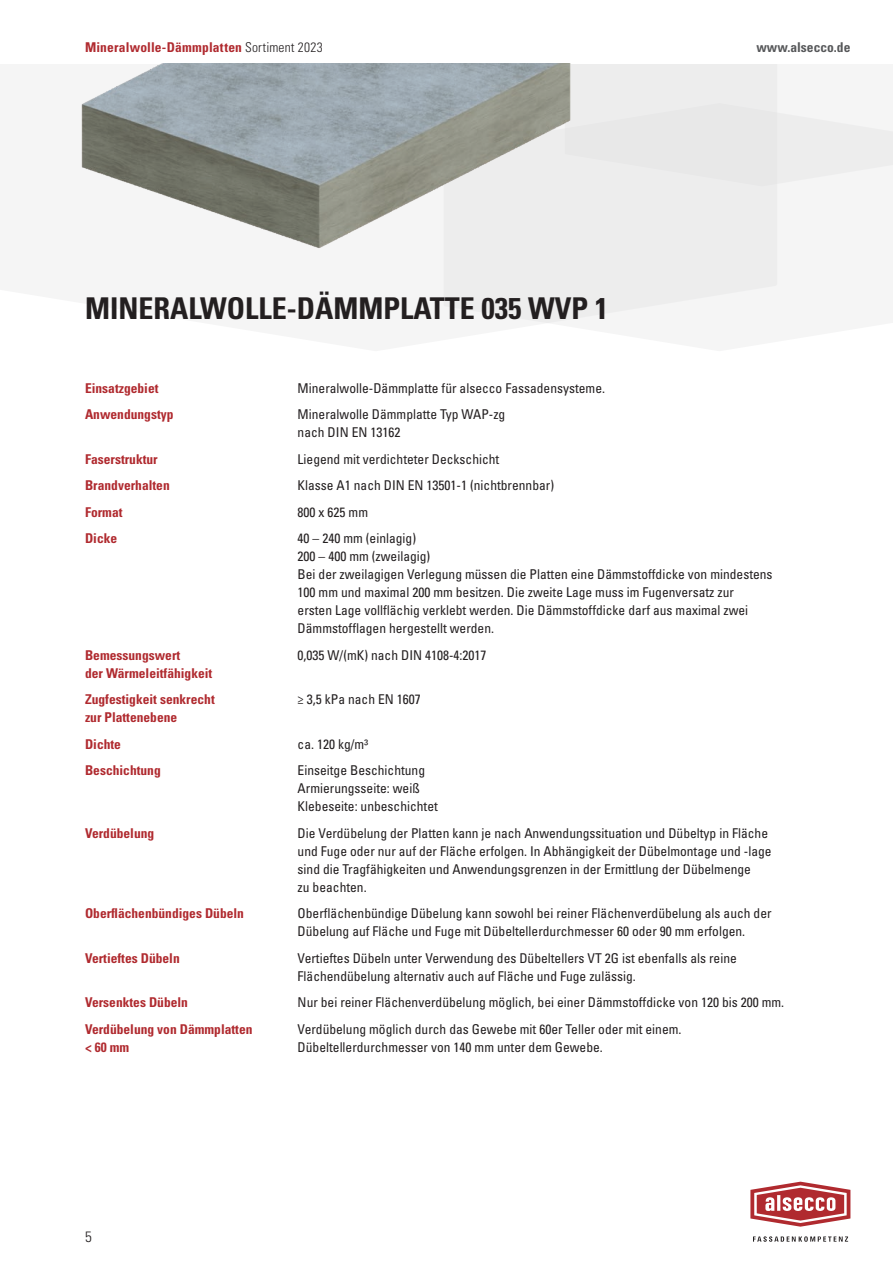
<style>
.page{position:relative;width:893px;height:1263px;background:#fff}
.page>*{position:absolute;margin:0;border:0;box-sizing:border-box;transform-origin:0 0}
.t1{font:700 condensed 30px "Univers LT Std";color:#231f20}
.t2{font:300 condensed 15px "Univers LT Std";color:#231f20}
.t3{font:condensed 13.5px/18px "Univers LT Std";color:#231f20}
.t4{font:700 condensed 13.5px/26.5px "Univers LT Std";color:#b02a2f}
.t5{font:700 condensed 13.5px "Univers LT Std";color:#57585a}
.s1{font-weight:300;color:#231f20}
</style>
<div class="page">
<div style="left:444px;top:186px;width:334px;height:137px;background:#ededed"></div>
<div style="left:611px;top:64px;width:282px;height:122px;background:#ededed"></div>
<svg style="left:753px;top:1236px;width:95px;height:6px"></svg>
<svg style="left:750px;top:1182px;width:100px;height:45px"></svg>
<img style="left:81px;top:64px;width:530px;height:200px">
<p class="t4" style="left:85px;top:34px;width:239px">Mineralwolle-Dämmplatten <span class="s1">Sortiment 2023</span></p>
<p class="t5" style="left:756px;top:39px;width:96px">www.alsecco.de</p>
<h1 class="t1" style="left:85px;top:290px;width:525px">MINERALWOLLE-DÄMMPLATTE 035 WVP 1</h1>
<p class="t4" style="left:85px;top:374px;width:75px">Einsatzgebiet</p>
<p class="t3" style="left:298px;top:378px;width:309px">Mineralwolle-Dämmplatte für alsecco Fassadensysteme.</p>
<p class="t4" style="left:85px;top:401px;width:90px">Anwendungstyp</p>
<p class="t3" style="left:298px;top:405px;width:209px">Mineralwolle Dämmplatte Typ WAP-zg nach DIN EN 13162</p>
<p class="t4" style="left:85px;top:445px;width:74px">Faserstruktur</p>
<p class="t3" style="left:298px;top:449px;width:203px">Liegend mit verdichteter Deckschicht</p>
<p class="t4" style="left:85px;top:472px;width:86px">Brandverhalten</p>
<p class="t3" style="left:298px;top:476px;width:258px">Klasse A1 nach DIN EN 13501-1 (nichtbrennbar)</p>
<p class="t4" style="left:85px;top:498px;width:39px">Format</p>
<p class="t3" style="left:298px;top:502px;width:72px">800 x 625 mm</p>
<p class="t4" style="left:85px;top:525px;width:34px">Dicke</p>
<p class="t3" style="left:298px;top:529px;width:476px">40 – 240 mm (einlagig)<br>200 – 400 mm (zweilagig)<br>Bei der zweilagigen Verlegung müssen die Platten eine Dämmstoffdicke von mindestens 100 mm und maximal 200 mm besitzen. Die zweite Lage muss im Fugenversatz zur<br>ersten Lage vollflächig verklebt werden. Die Dämmstoffdicke darf aus maximal zwei Dämmstofflagen hergestellt werden.</p>
<p class="t4" style="left:85px;top:641px;width:97px">Bemessungswert</p>
<p class="t3" style="left:298px;top:645px;width:190px">0,035 W/(mK) nach DIN 4108-4:2017</p>
<p class="t4" style="left:85px;top:659px;width:131px">der Wärmeleitfähigkeit<br>Zugfestigkeit senkrecht</p>
<p class="t3" style="left:298px;top:690px;width:125px">≥ 3,5 kPa nach EN 1607</p>
<p class="t4" style="left:85px;top:704px;width:94px">zur Plattenebene<br>Dichte</p>
<p class="t3" style="left:298px;top:734px;width:72px">ca. 120 kg/m³</p>
<p class="t4" style="left:85px;top:757px;width:77px">Beschichtung</p>
<p class="t3" style="left:298px;top:761px;width:142px">Einseitge Beschichtung<br>Armierungsseite: weiß<br>Klebeseite: unbeschichtet</p>
<p class="t4" style="left:85px;top:819px;width:71px">Verdübelung</p>
<p class="t3" style="left:298px;top:823px;width:475px">Die Verdübelung der Platten kann je nach Anwendungssituation und Dübeltyp in Fläche und Fuge oder nur auf der Fläche erfolgen. In Abhängigkeit der Dübelmontage und -lage sind die Tragfähigkeiten und Anwendungsgrenzen in der Ermittlung der Dübelmenge<br>zu beachten.</p>
<p class="t4" style="left:85px;top:900px;width:160px">Oberflächenbündiges Dübeln</p>
<p class="t3" style="left:298px;top:904px;width:475px">Oberflächenbündige Dübelung kann sowohl bei reiner Flächenverdübelung als auch der<br>Dübelung auf Fläche und Fuge mit Dübeltellerdurchmesser 60 oder 90 mm erfolgen.</p>
<p class="t4" style="left:85px;top:944px;width:96px">Vertieftes Dübeln</p>
<p class="t3" style="left:298px;top:948px;width:441px">Vertieftes Dübeln unter Verwendung des Dübeltellers VT 2G ist ebenfalls als reine<br>Flächendübelung alternativ auch auf Fläche und Fuge zulässig.</p>
<p class="t4" style="left:85px;top:989px;width:104px">Versenktes Dübeln</p>
<p class="t3" style="left:298px;top:993px;width:488px">Nur bei reiner Flächenverdübelung möglich, bei einer Dämmstoffdicke von 120 bis 200 mm.</p>
<p class="t4" style="left:85px;top:1015px;width:169px">Verdübelung von Dämmplatten</p>
<p class="t3" style="left:298px;top:1019px;width:385px">Verdübelung möglich durch das Gewebe mit 60er Teller oder mit einem.</p>
<p class="t4" style="left:85px;top:1033px;width:46px">&lt; 60 mm</p>
<p class="t3" style="left:298px;top:1037px;width:307px">Dübeltellerdurchmesser von 140 mm unter dem Gewebe.</p>
<p class="t2" style="left:85px;top:1227px;width:8px">5</p>
</div>
